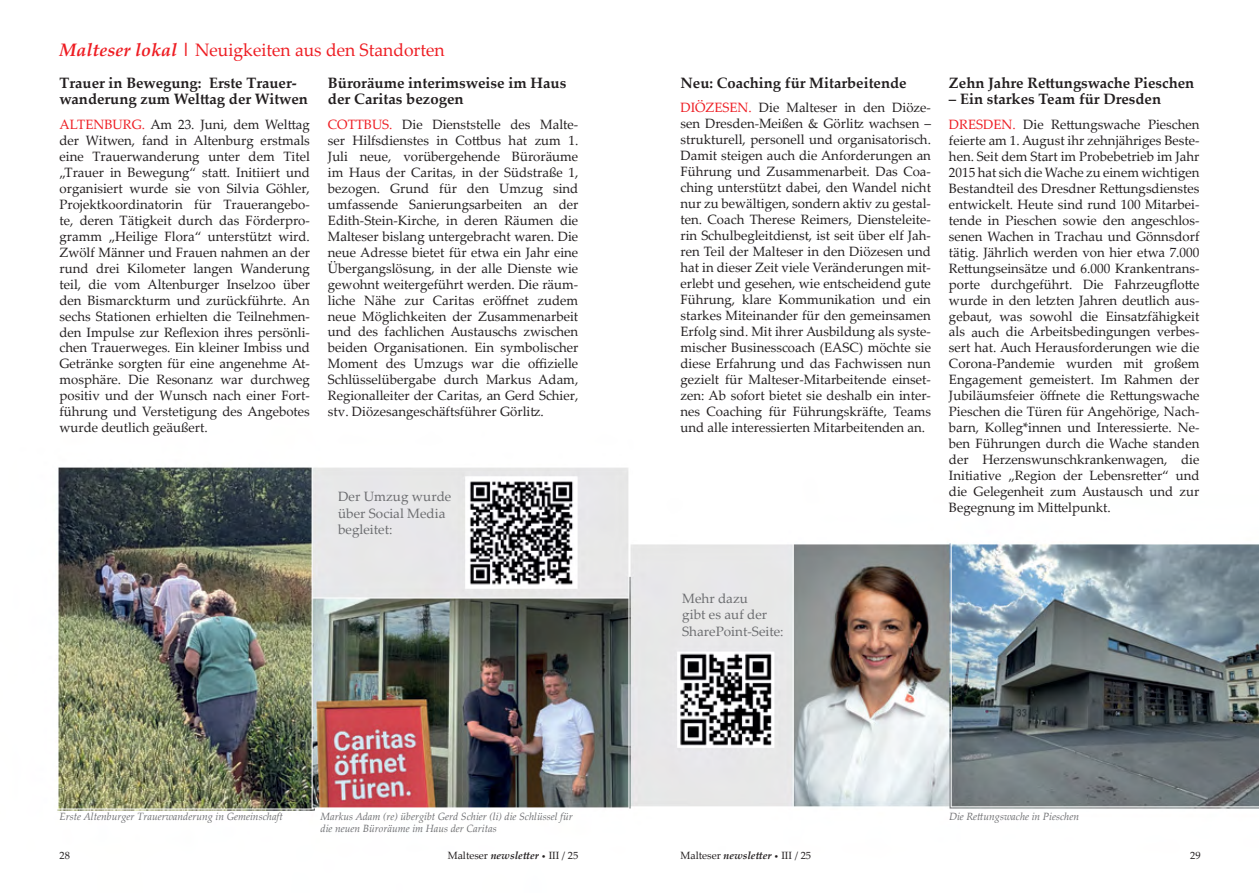
<style>
.page{position:relative;width:1259px;height:893px;background:#fff}
.page>*{position:absolute;margin:0;border:0;box-sizing:border-box;transform-origin:0 0}
.t1{font:18px "Palatino Linotype";color:#ee1d23}
.t2{font:700 15px/16.8px "Palatino Linotype";color:#231f20}
.t3{font:13.5px/15.9px "Palatino Linotype";color:#231f20;text-align:justify}
.t4{font:13.5px/16.2px "Palatino Linotype";color:#6c6d70}
.t5{font:italic 10.5px/12.6px "Palatino Linotype";color:#6c6d70}
.t6{font:10.5px "Palatino Linotype";color:#231f20}
.s1{font-weight:700;font-style:italic}
.s2{color:#ee1d23}
.s3{font-size:7.5px}
</style>
<div class="page">
<img style="left:57px;top:467px;width:1202px;height:344px">
<h1 class="t1" style="left:60px;top:37px;width:387px"><span class="s1">Malteser lokal |</span> Neuigkeiten aus den Standorten</h1>
<p class="t2" style="left:60px;top:73px;width:250px">Trauer in Bewegung: Erste Trauer&shy;wanderung zum Welttag der Witwen</p>
<p class="t3" style="left:60px;top:116px;width:252px"><span class="s2">ALTENBURG.</span> Am 23. Juni, dem Welttag der Witwen, fand in Altenburg erstmals eine Trauerwanderung unter dem Titel „Trauer in Bewegung“ statt. Initiiert und organisiert wurde sie von Silvia Göhler, Projektkoordinatorin für Trauerangebo&shy;te, deren Tätigkeit durch das Förderpro&shy;gramm „Heilige Flora“ unterstützt wird.<br>Zwölf Männer und Frauen nahmen an der rund drei Kilometer langen Wanderung teil, die vom Altenburger Inselzoo über den Bismarckturm und zurückführte. An sechs Stationen erhielten die Teilnehmen&shy;den Impulse zur Reflexion ihres persönli&shy;chen Trauerweges. Ein kleiner Imbiss und Getränke sorgten für eine angenehme At&shy;mosphäre. Die Resonanz war durchweg positiv und der Wunsch nach einer Fort&shy;führung und Verstetigung des Angebotes wurde deutlich geäußert.</p>
<p class="t2" style="left:328px;top:73px;width:240px">Büroräume interimsweise im Haus der Caritas bezogen</p>
<p class="t3" style="left:328px;top:116px;width:252px"><span class="s2">COTTBUS.</span> Die Dienststelle des Malte&shy;ser Hilfsdienstes in Cottbus hat zum 1.<br>Juli neue, vorübergehende Büroräume im Haus der Caritas, in der Südstraße 1, bezogen. Grund für den Umzug sind umfassende Sanierungsarbeiten an der Edith-Stein-Kirche, in deren Räumen die Malteser bislang untergebracht waren. Die neue Adresse bietet für etwa ein Jahr eine Übergangslösung, in der alle Dienste wie gewohnt weitergeführt werden. Die räum&shy;liche Nähe zur Caritas eröffnet zudem neue Möglichkeiten der Zusammenarbeit und des fachlichen Austauschs zwischen beiden Organisationen. Ein symbolischer Moment des Umzugs war die offizielle Schlüsselübergabe durch Markus Adam, Regionalleiter der Caritas, an Gerd Schier, stv. Diözesangeschäftsführer Görlitz.</p>
<p class="t4" style="left:338px;top:488px;width:115px">Der Umzug wurde über Social Media begleitet:</p>
<p class="t2" style="left:680px;top:73px;width:228px">Neu: Coaching für Mitarbeitende</p>
<p class="t3" style="left:680px;top:99px;width:252px"><span class="s2">DIÖZESEN.</span> Die Malteser in den Diöze&shy;sen Dresden-Meißen &amp; Görlitz wachsen – strukturell, personell und organisatorisch.<br>Damit steigen auch die Anforderungen an Führung und Zusammenarbeit. Das Coa&shy;ching unterstützt dabei, den Wandel nicht nur zu bewältigen, sondern aktiv zu gestal&shy;ten. Coach Therese Reimers, Diensteleite&shy;rin Schulbegleitdienst, ist seit über elf Jah&shy;ren Teil der Malteser in den Diözesen und hat in dieser Zeit viele Veränderungen mit&shy;erlebt und gesehen, wie entscheidend gute Führung, klare Kommunikation und ein starkes Miteinander für den gemeinsamen Erfolg sind. Mit ihrer Ausbildung als syste&shy;mischer Businesscoach (EASC) möchte sie diese Erfahrung und das Fachwissen nun gezielt für Malteser-Mitarbeitende einset&shy;zen: Ab sofort bietet sie deshalb ein inter&shy;nes Coaching für Führungskräfte, Teams und alle interessierten Mitarbeitenden an.</p>
<p class="t2" style="left:949px;top:73px;width:247px">Zehn Jahre Rettungswache Pieschen</p>
<p class="t2" style="left:949px;top:90px;width:214px">– Ein starkes Team für Dresden</p>
<p class="t3" style="left:949px;top:116px;width:252px"><span class="s2">DRESDEN.</span> Die Rettungswache Pieschen feierte am 1. August ihr zehnjähriges Beste&shy;hen. Seit dem Start im Probebetrieb im Jahr 2015 hat sich die Wache zu einem wichtigen Bestandteil des Dresdner Rettungsdienstes entwickelt. Heute sind rund 100 Mitarbei&shy;tende in Pieschen sowie den angeschlos&shy;senen Wachen in Trachau und Gönnsdorf tätig. Jährlich werden von hier etwa 7.000<br>Rettungseinsätze und 6.000 Krankentrans&shy;porte durchgeführt. Die Fahrzeugflotte wurde in den letzten Jahren deutlich aus&shy;gebaut, was sowohl die Einsatzfähigkeit als auch die Arbeitsbedingungen verbes&shy;sert hat. Auch Herausforderungen wie die Corona-Pandemie wurden mit großem Engagement gemeistert. Im Rahmen der Jubiläumsfeier öffnete die Rettungswache Pieschen die Türen für Angehörige, Nach&shy;barn, Kolleg*innen und Interessierte. Ne&shy;ben Führungen durch die Wache standen der Herzenswunschkrankenwagen, die Initiative „Region der Lebensretter“ und die Gelegenheit zum Austausch und zur Begegnung im Mittelpunkt.</p>
<p class="t4" style="left:682px;top:590px;width:103px">Mehr dazu<br>gibt es auf der<br>SharePoint-Seite:</p>
<p class="t5" style="left:60px;top:810px;width:225px">Erste Altenburger Trauerwanderung in Gemeinschaft</p>
<p class="t5" style="left:320px;top:810px;width:254px">Markus Adam (re) übergibt Gerd Schier (li) die Schlüssel für die neuen Büroräume im Haus der Caritas</p>
<p class="t5" style="left:949px;top:810px;width:132px">Die Rettungswache in Pieschen</p>
<p class="t6" style="left:60px;top:848px;width:12px">28</p>
<p class="t6" style="left:448px;top:848px;width:132px">Malteser <span class="s1">newsletter</span> <span class="s3">•</span> III / 25</p>
<p class="t6" style="left:680px;top:848px;width:132px">Malteser <span class="s1">newsletter</span> <span class="s3">•</span> III / 25</p>
<p class="t6" style="left:1190px;top:848px;width:12px">29</p>
</div>
